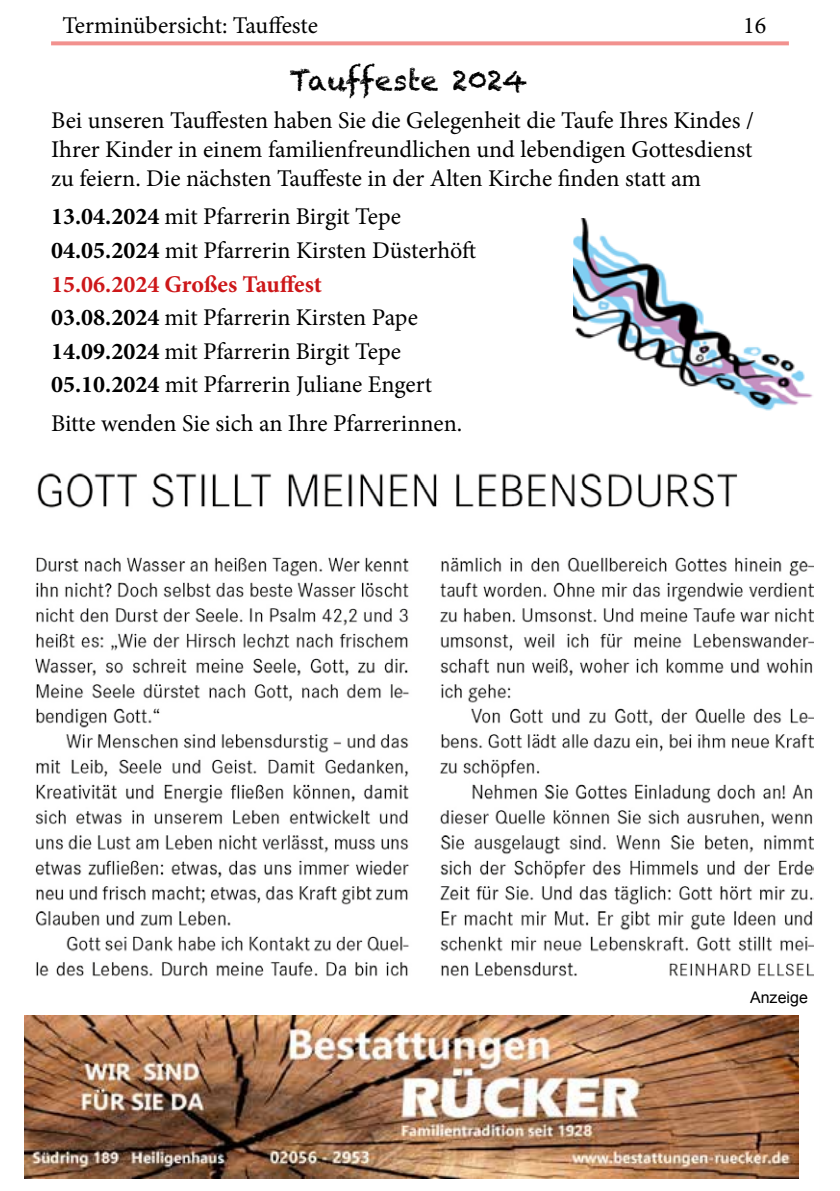
<style>
.page{position:relative;width:840px;height:1191px;background:#fff}
.page>*{position:absolute;margin:0;border:0;box-sizing:border-box;transform-origin:0 0}
.t1{font:28px "Chalkduster";color:#000}
.t2{font:24px/33.6px "Minion Pro";color:#000;text-align:justify}
.t3{font:16px "Arial";color:#000}
.s1{font-weight:700}
.s2{font-weight:700;color:#cd1719}
</style>
<div class="page">
<svg style="left:51px;top:41px;width:737px;height:4px;background:#f39b98"></svg>
<img style="left:573px;top:218px;width:240px;height:193px">
<img style="left:35px;top:473px;width:777px;height:504px">
<img style="left:25px;top:1015px;width:772px;height:164px">
<p class="t2" style="left:62px;top:8px;width:257px">Terminübersicht: Tauffeste</p>
<p class="t2" style="left:742px;top:8px;width:25px">16</p>
<p class="t1" style="left:289px;top:64px;width:240px">Tauffeste 2024</p>
<p class="t2" style="left:51px;top:106px;width:704px;line-height:28.8px">Bei unseren Tauffesten haben Sie die Gelegenheit die Taufe Ihres Kindes / Ihrer Kinder in einem familienfreundlichen und lebendigen Gottesdienst zu feiern. Die nächsten Tauffeste in der Alten Kirche finden statt am</p>
<p class="t2" style="left:51px;top:200px;width:426px;text-align:left"><span class="s1">13.04.2024</span> mit Pfarrerin Birgit Tepe <span class="s1">04.05.2024</span> mit Pfarrerin Kirsten Düsterhöft <span class="s2">15.06.2024 Großes Tauffest<br></span><span class="s1">03.08.2024</span> mit Pfarrerin Kirsten Pape <span class="s1">14.09.2024</span> mit Pfarrerin Birgit Tepe <span class="s1">05.10.2024</span> mit Pfarrerin Juliane Engert</p>
<p class="t2" style="left:51px;top:406px;width:412px">Bitte wenden Sie sich an Ihre Pfarrerinnen.</p>
<p class="t3" style="left:749px;top:987px;width:59px">Anzeige</p>
</div>
